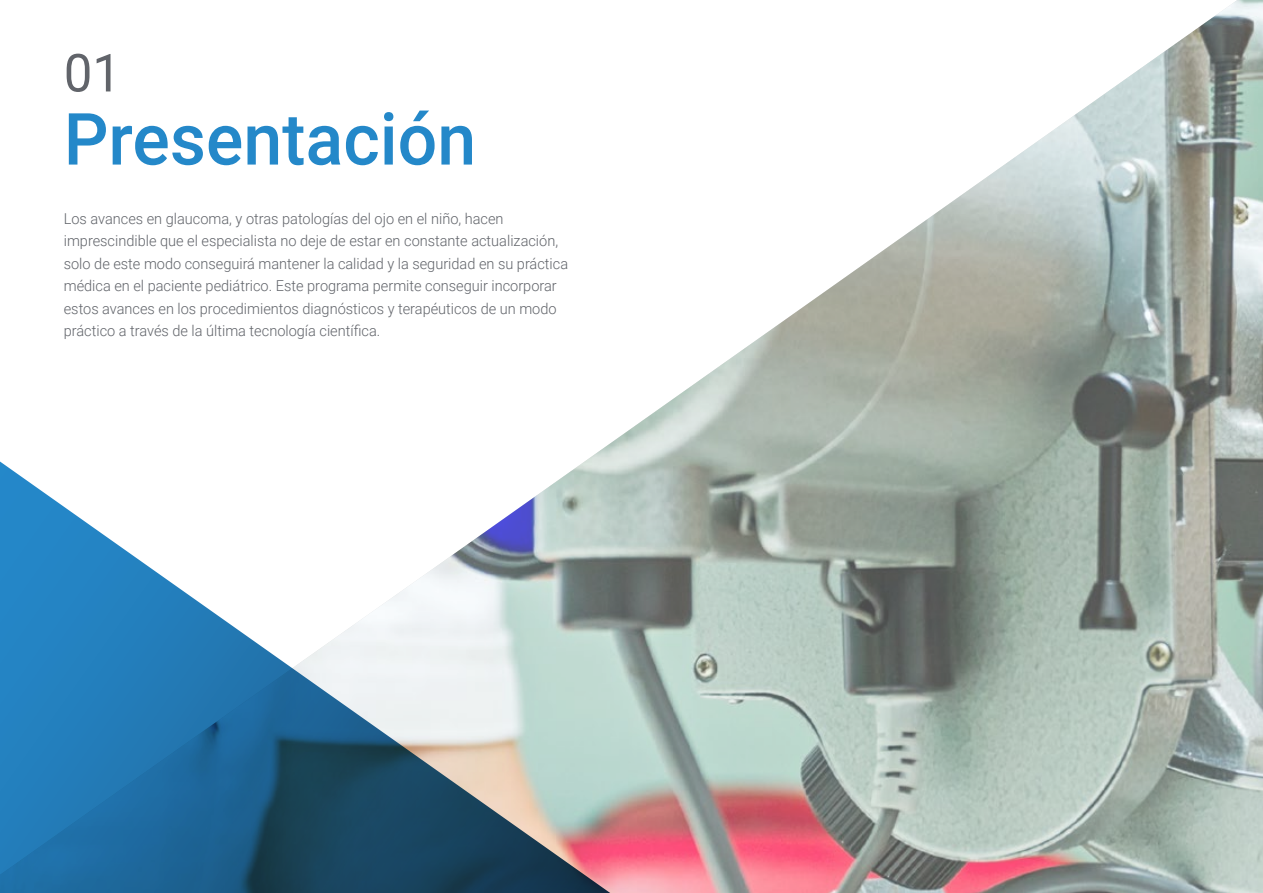
<style>
.page{position:relative;width:1263px;height:893px;background:#fff}
.page>*{position:absolute;margin:0;border:0;box-sizing:border-box;transform-origin:0 0}
.t1{font:500 72px "Roboto";color:#2488c9}
.t2{font:52.5px "Roboto";color:#61646a}
.t3{font:300 15px/22.5px "Roboto";color:#61646a}
</style>
<div class="page">
<img style="left:607px;top:0;width:656px;height:893px">
<svg style="left:0;top:446px;width:640px;height:447px"></svg>
<h2 class="t2" style="left:64px;top:36px;width:59px">01</h2>
<h1 class="t1" style="left:64px;top:89px;width:414px">Presentación</h1>
<p class="t3" style="left:64px;top:207px;width:506px">Los avances en glaucoma, y otras patologías del ojo en el niño, hacen imprescindible que el especialista no deje de estar en constante actualización, solo de este modo conseguirá mantener la calidad y la seguridad en su práctica médica en el paciente pediátrico. Este programa permite conseguir incorporar estos avances en los procedimientos diagnósticos y terapéuticos de un modo práctico a través de la última tecnología científica.</p>
</div>
